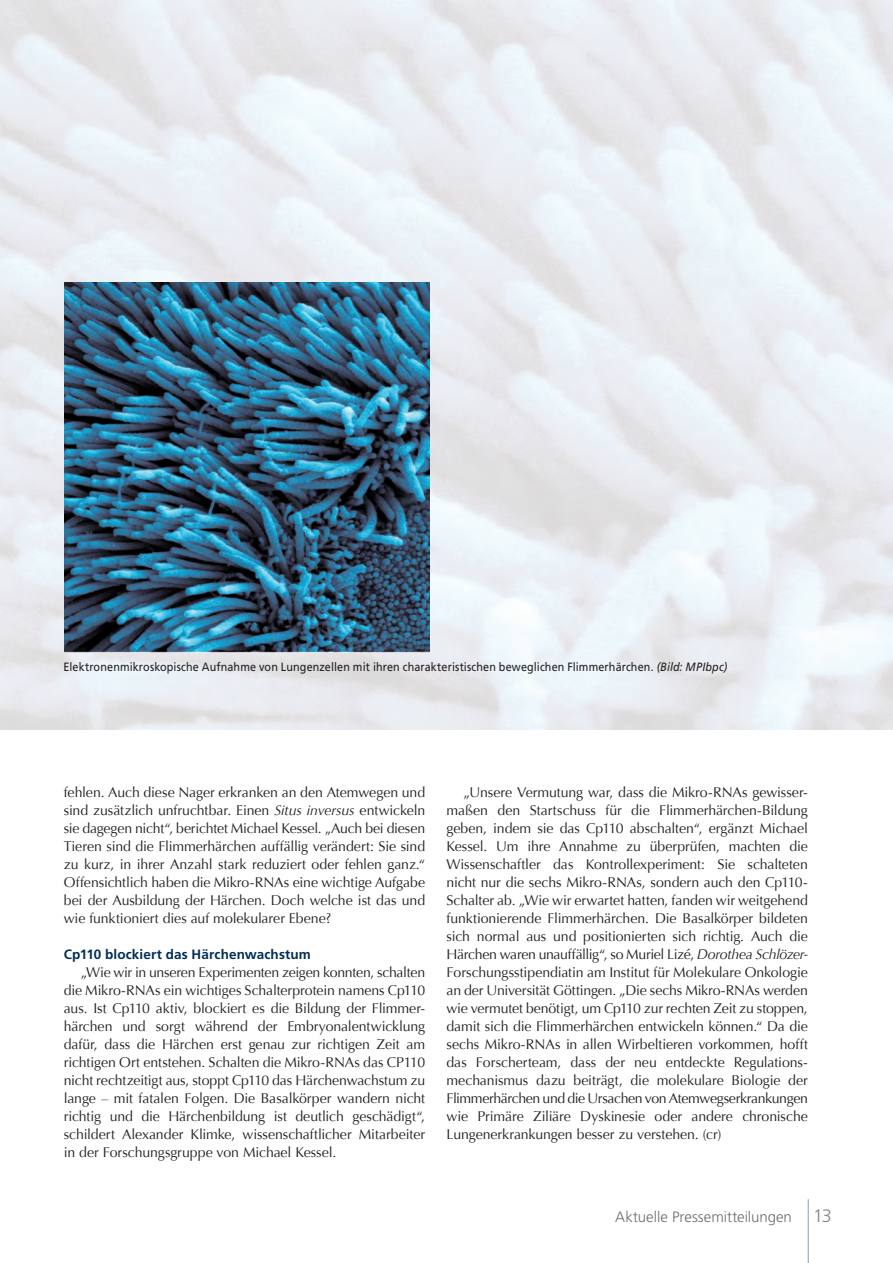
<style>
.page{position:relative;width:893px;height:1263px;background:#fff}
.page>*{position:absolute;margin:0;border:0;box-sizing:border-box;transform-origin:0 0}
.t1{font:300 15px "Frutiger";color:#6c6d70}
.t2{font:14.1px/18px "Optima";letter-spacing:-.005em;color:#231f20;text-align:justify}
.t3{font:700 13.5px "Frutiger";letter-spacing:.01em;color:#002d56}
.t4{font:12px "Frutiger";letter-spacing:.01em;color:#231f20;scale:.9 1}
.s1{font-family:"Frutiger LT Std";font-style:italic}
.s2{font-style:italic}
.s3{font-size:18px;color:#808285}
</style>
<div class="page">
<img style="left:0;top:0;width:893px;height:729px">
<hr style="left:808px;top:1199px;width:1px;height:64px;background:#94a2bc">
<img style="left:65px;top:283px;width:364px;height:369px">
<p class="t4" style="left:63px;top:660px;width:739px">Elektronenmikroskopische Aufnahme von Lungenzellen mit ihren charakteristischen beweglichen Flimmerhärchen. <span class="s1">(Bild: MPIbpc)</span></p>
<p class="t2" style="left:64px;top:783px;width:363px">fehlen. Auch diese Nager erkranken an den Atemwegen und sind zusätzlich unfruchtbar. Einen <span class="s2">Situs inversus</span> entwickeln sie dagegen nicht“, berichtet Michael Kessel. „Auch bei diesen Tieren sind die Flimmerhärchen auffällig verändert: Sie sind zu kurz, in ihrer Anzahl stark reduziert oder fehlen ganz.“ Offensichtlich haben die Mikro-RNAs eine wichtige Aufgabe bei der Ausbildung der Härchen. Doch welche ist das und wie funktioniert dies auf molekularer Ebene?</p>
<p class="t3" style="left:64px;top:946px;width:249px">Cp110 blockiert das Härchenwachstum</p>
<p class="t2" style="left:64px;top:963px;width:363px;text-indent:17px">„Wie wir in unseren Experimenten zeigen konnten, schalten die Mikro-RNAs ein wichtiges Schalterprotein namens Cp110 aus. Ist Cp110 aktiv, blockiert es die Bildung der Flimmer&shy;härchen und sorgt während der Embryonalentwicklung dafür, dass die Härchen erst genau zur richtigen Zeit am richtigen Ort entstehen. Schalten die Mikro-RNAs das CP110 nicht rechtzeitigt aus, stoppt Cp110 das Härchenwachstum zu lange – mit fatalen Folgen. Die Basalkörper wandern nicht richtig und die Härchenbildung ist deutlich geschädigt“, schildert Alexander Klimke, wissenschaftlicher Mitarbeiter in der Forschungsgruppe von Michael Kessel.</p>
<p class="t2" style="left:446px;top:783px;width:363px;text-indent:17px">„Unsere Vermutung war, dass die Mikro-RNAs gewisser&shy;maßen den Startschuss für die Flimmerhärchen-Bildung geben, indem sie das Cp110 abschalten“, ergänzt Michael Kessel. Um ihre Annahme zu überprüfen, machten die Wissenschaftler das Kontrollexperiment: Sie schalteten nicht nur die sechs Mikro-RNAs, sondern auch den Cp110- Schalter ab. „Wie wir erwartet hatten, fanden wir weitgehend funktionierende Flimmerhärchen. Die Basalkörper bildeten sich normal aus und positionierten sich richtig. Auch die Härchen waren unauffällig“, so Muriel Lizé, <span class="s2">Dorothea Schlözer-</span>Forschungsstipendiatin am Institut für Molekulare Onkologie an der Universität Göttingen. „Die sechs Mikro-RNAs werden wie vermutet benötigt, um Cp110 zur rechten Zeit zu stoppen, damit sich die Flimmerhärchen entwickeln können.“ Da die sechs Mikro-RNAs in allen Wirbeltieren vorkommen, hofft das Forscherteam, dass der neu entdeckte Regulations&shy;mechanismus dazu beiträgt, die molekulare Biologie der Flimmerhärchen und die Ursachen von Atemwegserkrankungen wie Primäre Ziliäre Dyskinesie oder andere chronische Lungenerkrankungen besser zu verstehen. (cr)</p>
<p class="t1" style="left:615px;top:1208px;width:218px">Aktuelle Pressemitteilungen <span class="s3">13</span></p>
</div>
